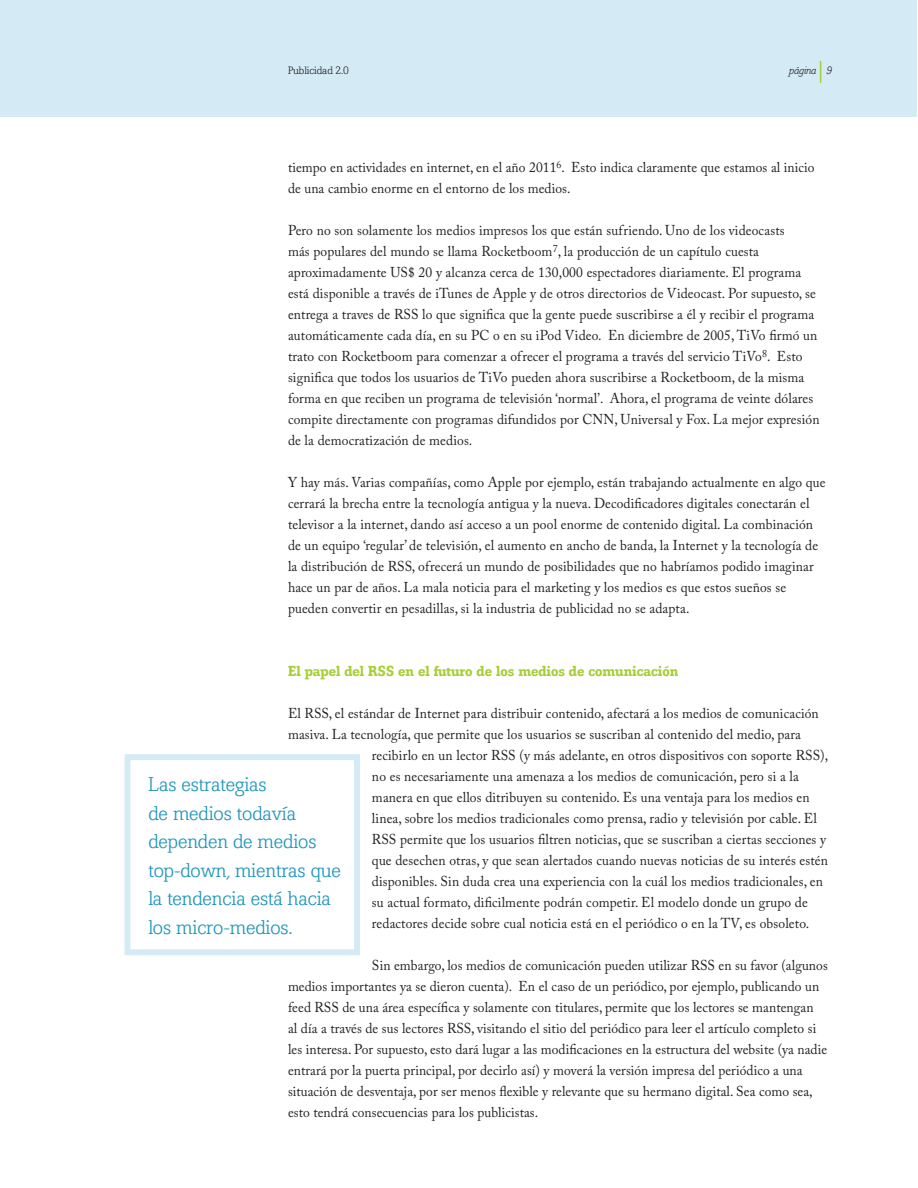
<style>
.page{position:relative;width:918px;height:1188px;background:#fff}
.page>*{position:absolute;margin:0;border:0;box-sizing:border-box;transform-origin:0 0}
.t1{font:300 19.5px/28.5px "OS14";letter-spacing:.01em;color:#2196ba}
.t2{font:14.25px/21px "Adobe Caslon Pro";letter-spacing:.01em;color:#231f20;scale:.95 1}
.t3{font:500 14.25px "OS14";letter-spacing:.01em;color:#a6ce39;scale:.95 1}
.t4{font:300 10.5px "OS14";letter-spacing:.01em;color:#231f20}
.t5{font:italic 300 10.5px "OS14";letter-spacing:.01em;color:#231f20;scale:.95 1}
</style>
<div class="page">
<div style="left:1px;top:1px;width:916px;height:116px;background:#d4ebf5"></div>
<svg style="left:820px;top:61px;width:1px;height:22px"></svg>
<div style="left:125px;top:754px;width:235px;height:201px;border:6px solid #d4ebf5"></div>
<p class="t4" style="left:288px;top:64px;width:62px">Publicidad 2.0</p>
<p class="t5" style="left:789px;top:64px;width:46px">página 9</p>
<p class="t2" style="left:288px;top:157px;width:556px">tiempo en actividades en internet, en el año 2011<sup>6</sup>. Esto indica claramente que estamos al inicio de una cambio enorme en el entorno de los medios.</p>
<p class="t2" style="left:288px;top:220px;width:561px">Pero no son solamente los medios impresos los que están sufriendo. Uno de los videocasts<br>más populares del mundo se llama Rocketboom<sup>7</sup>, la producción de un capítulo cuesta aproximadamente US$ 20 y alcanza cerca de 130,000 espectadores diariamente. El programa está disponible a través de iTunes de Apple y de otros directorios de Videocast. Por supuesto, se entrega a traves de RSS lo que significa que la gente puede suscribirse a él y recibir el programa automáticamente cada día, en su PC o en su iPod Video. En diciembre de 2005, TiVo firmó un trato con Rocketboom para comenzar a ofrecer el programa a través del servicio TiVo<sup>8</sup>. Esto significa que todos los usuarios de TiVo pueden ahora suscribirse a Rocketboom, de la misma forma en que reciben un programa de televisión ‘normal’. Ahora, el programa de veinte dólares compite directamente con programas difundidos por CNN, Universal y Fox. La mejor expresión de la democratización de medios.</p>
<p class="t2" style="left:288px;top:472px;width:567px">Y hay más. Varias compañías, como Apple por ejemplo, están trabajando actualmente en algo que cerrará la brecha entre la tecnología antigua y la nueva. Decodificadores digitales conectarán el televisor a la internet, dando así acceso a un pool enorme de contenido digital. La combinación de un equipo ‘regular’ de televisión, el aumento en ancho de banda, la Internet y la tecnología de la distribución de RSS, ofrecerá un mundo de posibilidades que no habríamos podido imaginar hace un par de años. La mala noticia para el marketing y los medios es que estos sueños se pueden convertir en pesadillas, si la industria de publicidad no se adapta.</p>
<p class="t3" style="left:288px;top:662px;width:412px">El papel del RSS en el futuro de los medios de comunicación</p>
<p class="t2" style="left:288px;top:703px;width:560px">El RSS, el estándar de Internet para distribuir contenido, afectará a los medios de comunicación</p>
<p class="t2" style="left:288px;top:724px;width:542px">masiva. La tecnología, que permite que los usuarios se suscriban al contenido del medio, para</p>
<p class="t2" style="left:372px;top:745px;width:482px">recibirlo en un lector RSS (y más adelante, en otros dispositivos con soporte RSS),</p>
<p class="t2" style="left:372px;top:766px;width:451px">no es necesariamente una amenaza a los medios de comunicación, pero si a la</p>
<p class="t2" style="left:372px;top:787px;width:462px">manera en que ellos ditribuyen su contenido. Es una ventaja para los medios en</p>
<p class="t2" style="left:372px;top:808px;width:470px">linea, sobre los medios tradicionales como prensa, radio y televisión por cable. El</p>
<p class="t2" style="left:372px;top:829px;width:479px">RSS permite que los usuarios filtren noticias, que se suscriban a ciertas secciones y</p>
<p class="t2" style="left:372px;top:850px;width:481px">que desechen otras, y que sean alertados cuando nuevas noticias de su interés estén</p>
<p class="t2" style="left:372px;top:871px;width:476px">disponibles. Sin duda crea una experiencia con la cuál los medios tradicionales, en</p>
<p class="t2" style="left:372px;top:892px;width:460px">su actual formato, dificilmente podrán competir. El modelo donde un grupo de</p>
<p class="t2" style="left:372px;top:913px;width:462px">redactores decide sobre cual noticia está en el periódico o en la TV, es obsoleto.</p>
<p class="t2" style="left:288px;top:955px;width:570px;text-indent:84px">Sin embargo, los medios de comunicación pueden utilizar RSS en su favor (algunos medios importantes ya se dieron cuenta). En el caso de un periódico, por ejemplo, publicando un feed RSS de una área específica y solamente con titulares, permite que los lectores se mantengan<br>al día a través de sus lectores RSS, visitando el sitio del periódico para leer el artículo completo si les interesa. Por supuesto, esto dará lugar a las modificaciones en la estructura del website (ya nadie entrará por la puerta principal, por decirlo así) y moverá la versión impresa del periódico a una situación de desventaja, por ser menos flexible y relevante que su hermano digital. Sea como sea, esto tendrá consecuencias para los publicistas.</p>
<h1 class="t1" style="left:148px;top:770px;width:194px">Las estrategias<br>de medios todavía dependen de medios top-down, mientras que la tendencia está hacia los micro-medios.</h1>
</div>
